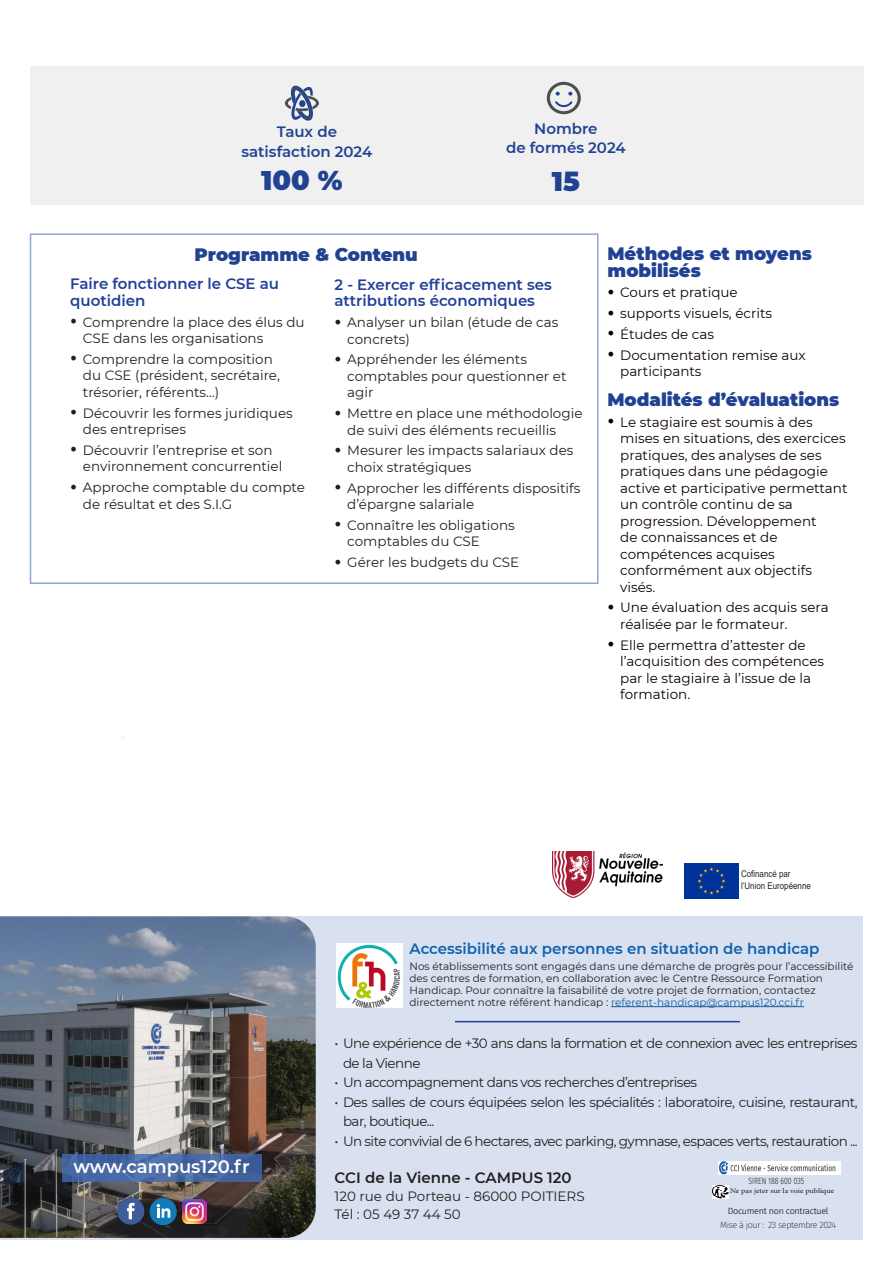
<style>
.page{position:relative;width:893px;height:1263px;background:#fff}
.page>*{position:absolute;margin:0;border:0;box-sizing:border-box;transform-origin:0 0}
.t1{font:900 27px "Montserrat";color:#214292}
.t2{font:900 18px/16.5px "Montserrat";color:#214292}
.t3{font:600 18px "Montserrat";color:#fff}
.t4{font:600 15px/16.5px "Montserrat";color:#223f99}
.t5{font:600 15px "Montserrat";color:#0f61af}
.t6{font:600 15px "Montserrat";color:#214292}
.t7{font:600 15px "Montserrat";color:#231f20}
.t8{font:13.5px/16.5px "Montserrat";color:#231f20}
.t9{font:13.5px/16.5px "Montserrat";color:#100003}
.t10{font:13.5px/19.5px "Montserrat";letter-spacing:-.04em;color:#231f20}
.t11{font:10.5px/12px "Montserrat";color:#231f20}
.t12{font:9.15px "Arial";color:#231f20;scale:.86 1}
.t13{font:200 9px "Fira Sans";letter-spacing:-.04em;color:#231f20}
.t14{font:300 9px "Fira Sans";letter-spacing:-.03em;color:#000}
.t15{font:300 9px "Fira Sans";color:#231f20;scale:.77 1}
.t16{font:7.05px "Minion Pro";color:#231f20;scale:1.16 1}
.s1{font-family:"Minion Pro";font-size:18px}
.s2{color:#175d9e}
</style>
<div class="page">
<div style="left:0;top:916px;width:863px;height:323px;background:#d9e1f0"></div>
<img style="left:0;top:916px;width:316px;height:322px">
<img style="left:719px;top:1161px;width:121px;height:14px">
<img style="left:712px;top:1185px;width:16px;height:9px">
<svg style="left:712px;top:1194px;width:16px;height:4px"></svg>
<div style="left:117px;top:1197px;width:27px;height:28px;background:#3d5c99;border-radius:50%"></div>
<svg style="left:127px;top:1203px;width:8px;height:16px"></svg>
<div style="left:150px;top:1198px;width:27px;height:27px;background:#127ab8;border-radius:50%"></div>
<svg style="left:157px;top:1204px;width:13px;height:13px"></svg>
<img style="left:182px;top:1199px;width:24px;height:24px">
<svg style="left:62px;top:1154px;width:199px;height:28px;background:#4667a1"></svg>
<hr style="left:611px;top:1006px;width:193px;height:1px;background:#175d9e">
<img style="left:337px;top:944px;width:66px;height:63px">
<hr style="left:455px;top:1021px;width:285px;height:1px;background:#223f99">
<div style="left:30px;top:67px;width:833px;height:138px;background:#f0f0f1"></div>
<svg style="left:285px;top:85px;width:34px;height:36px"></svg>
<svg style="left:547px;top:82px;width:34px;height:32px"></svg>
<img style="left:553px;top:851px;width:109px;height:46px">
<img style="left:685px;top:863px;width:53px;height:36px">
<p class="t6" style="left:534px;top:118px;width:65px">Nombre</p>
<p class="t6" style="left:506px;top:137px;width:121px">de formés 2024</p>
<p class="t6" style="left:277px;top:121px;width:62px">Taux de</p>
<p class="t6" style="left:241px;top:141px;width:132px">satisfaction 2024</p>
<p class="t1" style="left:261px;top:160px;width:83px">100 %</p>
<p class="t1" style="left:552px;top:162px;width:29px">15</p>
<p class="t2" style="left:194px;top:245px;width:225px">Programme &amp; Contenu</p>
<p class="t2" style="left:607px;top:244px;width:206px">Méthodes et moyens mobilisés</p>
<p class="t9" style="left:607px;top:284px;width:132px"><span class="s1">•</span> Cours et pratique</p>
<p class="t9" style="left:607px;top:304px;width:166px"><span class="s1">•</span> supports visuels, écrits</p>
<p class="t9" style="left:607px;top:325px;width:108px"><span class="s1">•</span> Études de cas</p>
<p class="t9" style="left:620px;top:346px;width:187px;text-indent:-13px"><span class="s1">•</span> Documentation remise aux participants</p>
<p class="t2" style="left:607px;top:390px;width:233px">Modalités d’évaluations</p>
<p class="t9" style="left:620px;top:413px;width:229px;text-indent:-13px"><span class="s1">•</span> Le stagiaire est soumis à des mises en situations, des exercices pratiques, des analyses de ses pratiques dans une pédagogie active et participative permettant un contrôle continu de sa progression. Développement<br>de connaissances et de compétences acquises conformément aux objectifs visés.</p>
<p class="t9" style="left:620px;top:599px;width:210px;text-indent:-13px"><span class="s1">•</span> Une évaluation des acquis sera réalisée par le formateur.</p>
<p class="t9" style="left:620px;top:636px;width:205px;text-indent:-13px"><span class="s1">•</span> Elle permettra d’attester de l’acquisition des compétences par le stagiaire à l’issue de la formation.</p>
<p class="t4" style="left:70px;top:275px;width:210px">Faire fonctionner le CSE au quotidien</p>
<p class="t8" style="left:83px;top:313px;width:223px;text-indent:-13px"><span class="s1">•</span> Comprendre la place des élus du<br>CSE dans les organisations</p>
<p class="t8" style="left:83px;top:350px;width:199px;text-indent:-13px"><span class="s1">•</span> Comprendre la composition du CSE (président, secrétaire, trésorier, référents…)</p>
<p class="t8" style="left:83px;top:404px;width:211px;text-indent:-13px"><span class="s1">•</span> Découvrir les formes juridiques des entreprises</p>
<p class="t8" style="left:83px;top:441px;width:201px;text-indent:-13px"><span class="s1">•</span> Découvrir l’entreprise et son environnement concurrentiel</p>
<p class="t8" style="left:83px;top:479px;width:223px;text-indent:-13px"><span class="s1">•</span> Approche comptable du compte de résultat et des S.I.G</p>
<p class="t4" style="left:334px;top:276px;width:219px">2 - Exercer efficacement ses attributions économiques</p>
<p class="t8" style="left:347px;top:314px;width:213px;text-indent:-13px"><span class="s1">•</span> Analyser un bilan (étude de cas concrets)</p>
<p class="t8" style="left:347px;top:351px;width:221px;text-indent:-13px"><span class="s1">•</span> Appréhender les éléments comptables pour questionner et agir</p>
<p class="t8" style="left:347px;top:405px;width:237px;text-indent:-13px"><span class="s1">•</span> Mettre en place une méthodologie de suivi des éléments recueillis</p>
<p class="t8" style="left:347px;top:442px;width:228px;text-indent:-13px"><span class="s1">•</span> Mesurer les impacts salariaux des choix stratégiques</p>
<p class="t8" style="left:347px;top:479px;width:235px;text-indent:-13px"><span class="s1">•</span> Approcher les différents dispositifs d’épargne salariale</p>
<p class="t8" style="left:347px;top:516px;width:169px;text-indent:-13px"><span class="s1">•</span> Connaître les obligations comptables du CSE</p>
<p class="t8" style="left:334px;top:554px;width:186px"><span class="s1">•</span> Gérer les budgets du CSE</p>
<p class="t12" style="left:741px;top:867px;width:59px">Cofinancé par</p>
<p class="t12" style="left:741px;top:879px;width:83px">l’Union Européenne</p>
<h2 class="t3" style="left:73px;top:1154px;width:178px">www.campus120.fr</h2>
<p class="t5" style="left:409px;top:938px;width:411px">Accessibilité aux personnes en situation de handicap</p>
<p class="t11" style="left:409px;top:960px;width:446px">Nos établissements sont engagés dans une démarche de progrès pour l’accessibilité des centres de formation, en collaboration avec le Centre Ressource Formation Handicap. Pour connaître la faisabilité de votre projet de formation, contactez directement notre référent handicap : <span class="s2">referent-handicap@campus120.cci.fr</span></p>
<p class="t10" style="left:343px;top:1033px;width:516px;text-indent:-9px">• Une expérience de +30 ans dans la formation et de connexion avec les entreprises de la Vienne</p>
<p class="t10" style="left:334px;top:1072px;width:364px">• Un accompagnement dans vos recherches d’entreprises</p>
<p class="t10" style="left:343px;top:1091px;width:516px;text-indent:-9px">• Des salles de cours équipées selon les spécialités : laboratoire, cuisine, restaurant, bar, boutique...</p>
<p class="t10" style="left:334px;top:1130px;width:525px">• Un site convivial de 6 hectares, avec parking, gymnase, espaces verts, restauration ...</p>
<p class="t7" style="left:334px;top:1167px;width:239px">CCI de la Vienne - CAMPUS 120</p>
<p class="t8" style="left:334px;top:1187px;width:252px;line-height:18px">120 rue du Porteau - 86000 POITIERS<br>Tél : 05 49 37 44 50</p>
<p class="t13" style="left:720px;top:1219px;width:118px">Mise à jour : 23 septembre 2024</p>
<p class="t15" style="left:748px;top:1175px;width:74px">SIREN 188 600 035</p>
<p class="t16" style="left:730px;top:1185px;width:91px">Ne pas jeter sur la voie publique</p>
<p class="t14" style="left:728px;top:1204px;width:102px">Document non contractuel</p>
</div>
